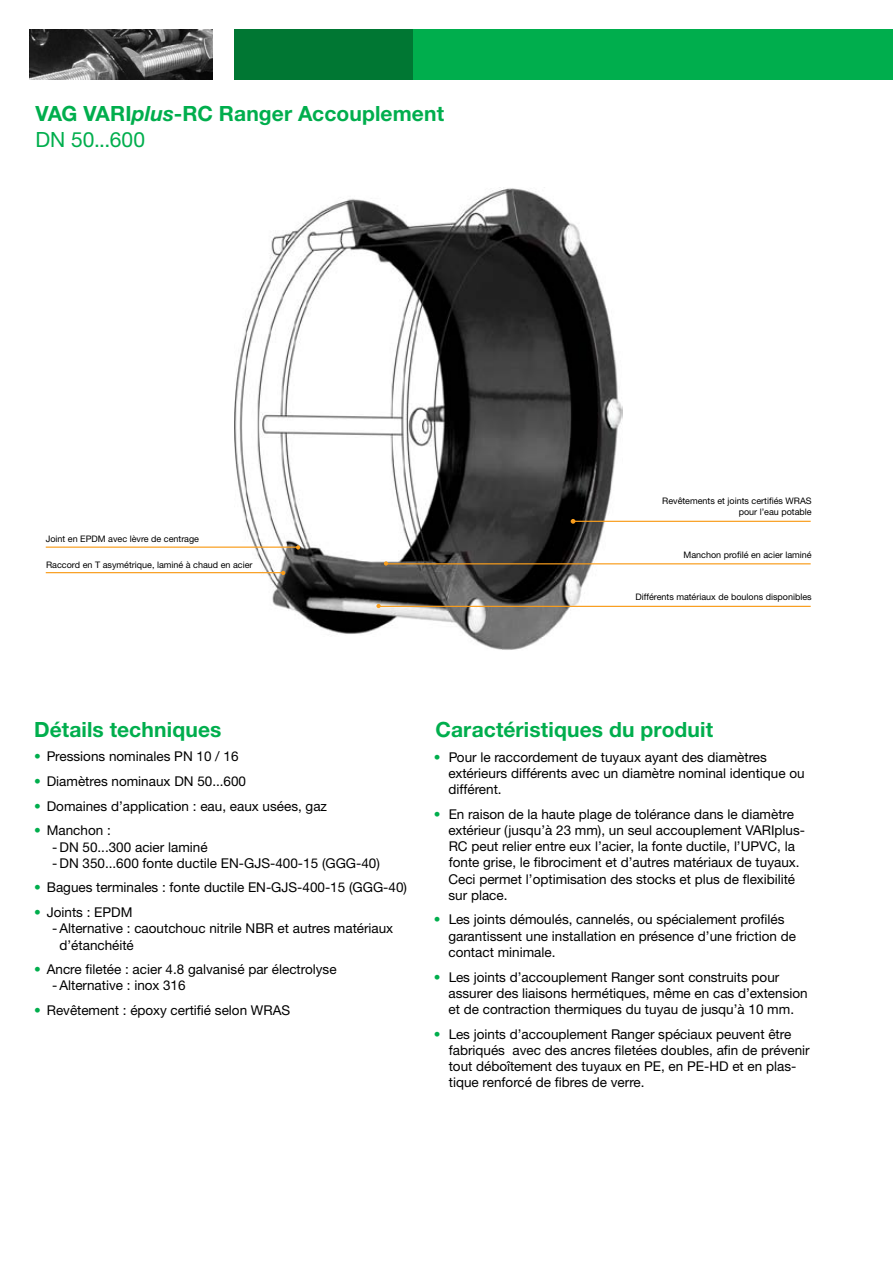
<style>
.page{position:relative;width:893px;height:1263px;background:#fff}
.page>*{position:absolute;margin:0;border:0;box-sizing:border-box;transform-origin:0 0}
.t1{font:700 21px/25.2px "Helvetica Neue LTW1 G";letter-spacing:.005em;color:#00ae4d}
.t2{font:13.5px/16.2px "Helvetica Neue LTW1 G";color:#000}
.t3{font:9px/10.2px "Helvetica Neue LTW1 G";color:#000;text-align:right}
.s1{font-style:italic}
.s2{font-weight:400}
.s3{color:#00ae4d}
</style>
<div class="page">
<div style="left:300px;top:29px;width:593px;height:50px;background:#00ae4d"></div>
<div style="left:234px;top:29px;width:178px;height:50px;background:#073"></div>
<img style="left:235px;top:187px;width:388px;height:463px">
<hr style="left:46px;top:572px;width:237px;height:1px;background:#f99d1c">
<hr style="left:385px;top:563px;width:426px;height:1px;background:#f99d1c">
<svg style="left:281px;top:571px;width:4px;height:4px"></svg>
<svg style="left:384px;top:561px;width:4px;height:5px"></svg>
<hr style="left:46px;top:546px;width:252px;height:2px;background:#f99d1c">
<svg style="left:296px;top:545px;width:4px;height:4px"></svg>
<hr style="left:379px;top:606px;width:432px;height:1px;background:#f99d1c">
<svg style="left:376px;top:604px;width:5px;height:4px"></svg>
<hr style="left:573px;top:521px;width:238px;height:1px;background:#f99d1c">
<svg style="left:571px;top:519px;width:4px;height:5px"></svg>
<img style="left:30px;top:29px;width:183px;height:50px">
<h1 class="t1" style="left:35px;top:101px;width:410px">VAG VARI<span class="s1">plus</span>-RC Ranger Accouplement<br><span class="s2">DN 50...600</span></h1>
<p class="t3" style="left:46px;top:533px;width:155px">Joint en EPDM avec lèvre de centrage</p>
<p class="t3" style="left:46px;top:559px;width:208px">Raccord en T asymétrique, laminé à chaud en acier</p>
<p class="t3" style="left:662px;top:496px;width:151px">Revêtements et joints certifiés WRAS pour l’eau potable</p>
<p class="t3" style="left:684px;top:549px;width:130px">Manchon profilé en acier laminé</p>
<p class="t3" style="left:635px;top:592px;width:178px">Différents matériaux de boulons disponibles</p>
<h1 class="t1" style="left:34px;top:716px;width:189px">Détails techniques</h1>
<p class="t2" style="left:34px;top:748px;width:206px"><span class="s3">•</span> Pressions nominales PN 10 / 16</p>
<p class="t2" style="left:34px;top:773px;width:214px"><span class="s3">•</span> Diamètres nominaux DN 50...600</p>
<p class="t2" style="left:34px;top:798px;width:295px"><span class="s3">•</span> Domaines d’application : eau, eaux usées, gaz</p>
<p class="t2" style="left:34px;top:822px;width:78px"><span class="s3">•</span> Manchon :</p>
<p class="t2" style="left:52px;top:838px;width:157px">- DN 50...300 acier laminé</p>
<p class="t2" style="left:52px;top:855px;width:329px">- DN 350...600 fonte ductile EN-GJS-400-15 (GGG-40)</p>
<p class="t2" style="left:34px;top:879px;width:375px"><span class="s3">•</span> Bagues terminales : fonte ductile EN-GJS-400-15 (GGG-40)</p>
<p class="t2" style="left:34px;top:904px;width:100px"><span class="s3">•</span> Joints : EPDM</p>
<p class="t2" style="left:60px;top:920px;width:335px;text-indent:-8px">- Alternative : caoutchouc nitrile NBR et autres matériaux d’étanchéité</p>
<p class="t2" style="left:34px;top:961px;width:304px"><span class="s3">•</span> Ancre filetée : acier 4.8 galvanisé par électrolyse</p>
<p class="t2" style="left:52px;top:977px;width:135px">- Alternative : inox 316</p>
<p class="t2" style="left:34px;top:1002px;width:258px"><span class="s3">•</span> Revêtement : époxy certifié selon WRAS</p>
<h1 class="t1" style="left:436px;top:717px;width:279px">Caractéristiques du produit</h1>
<p class="t2" style="left:448px;top:749px;width:358px;text-indent:-15px"><span class="s3">•</span> Pour le raccordement de tuyaux ayant des diamètres extérieurs différents avec un diamètre nominal identique ou différent.</p>
<p class="t2" style="left:448px;top:806px;width:358px;text-indent:-14px"><span class="s3">•</span> En raison de la haute plage de tolérance dans le diamètre extérieur (jusqu’à 23 mm), un seul accouplement VARIplus-RC peut relier entre eux l’acier, la fonte ductile, l’UPVC, la fonte grise, le fibrociment et d’autres matériaux de tuyaux.<br>Ceci permet l’optimisation des stocks et plus de flexibilité sur place.</p>
<p class="t2" style="left:448px;top:911px;width:349px;text-indent:-15px"><span class="s3">•</span> Les joints démoulés, cannelés, ou spécialement profilés garantissent une installation en présence d’une friction de contact minimale.</p>
<p class="t2" style="left:448px;top:968px;width:361px;text-indent:-15px"><span class="s3">•</span> Les joints d’accouplement Ranger sont construits pour assurer des liaisons hermétiques, même en cas d’extension et de contraction thermiques du tuyau de jusqu’à 10 mm.</p>
<p class="t2" style="left:449px;top:1026px;width:362px;text-indent:-15px"><span class="s3">•</span> Les joints d’accouplement Ranger spéciaux peuvent être fabriqués avec des ancres filetées doubles, afin de prévenir tout déboîtement des tuyaux en PE, en PE-HD et en plas&shy;tique renforcé de fibres de verre.</p>
</div>
